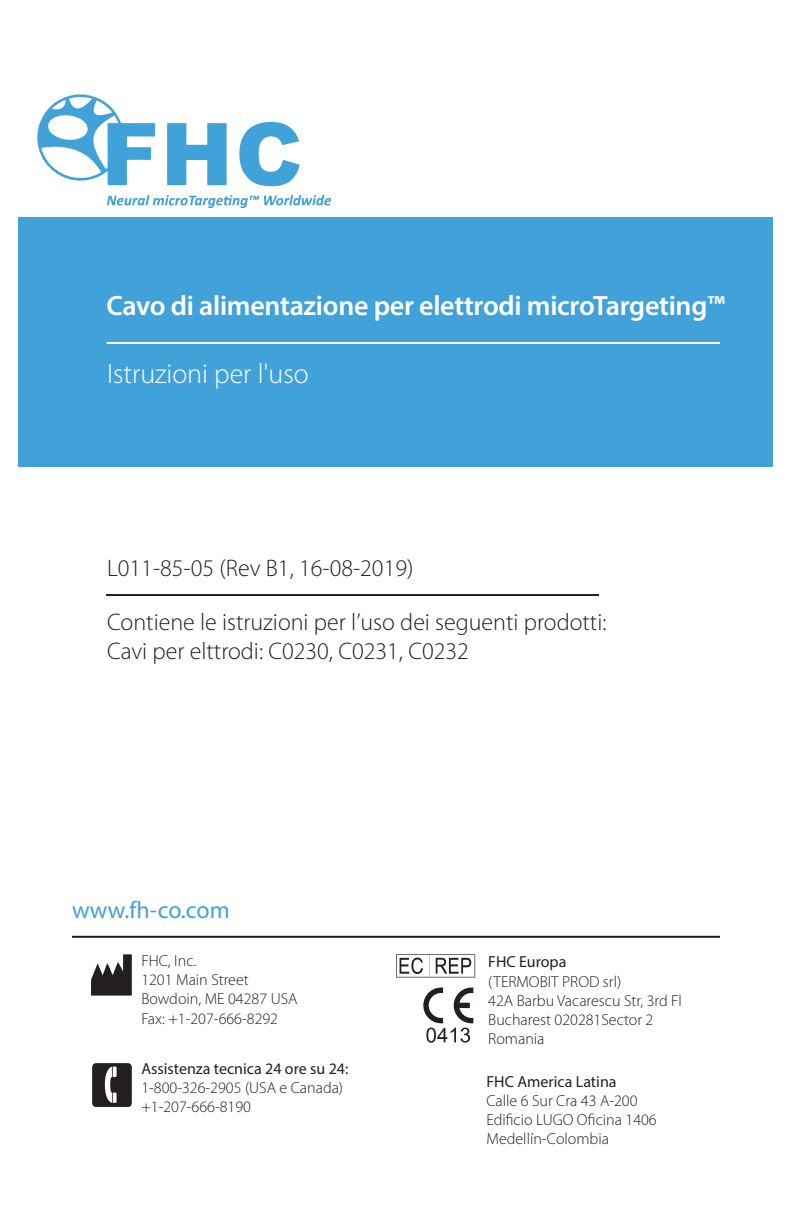
<style>
.page{position:relative;width:792px;height:1224px;background:#fff}
.page>*{position:absolute;margin:0;border:0;box-sizing:border-box;transform-origin:0 0}
.t1{font:600 28px "Myriad Pro";letter-spacing:-.01em;color:#fff}
.t2{font:300 28px "Myriad Pro";color:#fff}
.t3{font:300 24px/28.8px "Myriad Pro";color:#231f20}
.t4{font:24px "Myriad Pro";color:#41a2da}
.t5{font:300 16px/19.2px "Myriad Pro";color:#231f20}
.t6{font:16px "Myriad Pro";color:#231f20}
</style>
<div class="page">
<div style="left:18px;top:217px;width:755px;height:250px;background:#41a2da"></div>
<hr style="left:107px;top:342px;width:613px;height:2px;background:#fff">
<hr style="left:106px;top:594px;width:493px;height:2px;background:#231f20">
<svg style="left:37px;top:94px;width:118px;height:91px"></svg>
<svg style="left:167px;top:123px;width:60px;height:62px"></svg>
<svg style="left:239px;top:122px;width:61px;height:64px"></svg>
<svg style="left:107px;top:195px;width:224px;height:13px"></svg>
<hr style="left:72px;top:936px;width:648px;height:2px;background:#231f20">
<svg style="left:91px;top:954px;width:41px;height:42px"></svg>
<svg style="left:92px;top:1063px;width:40px;height:44px;background:#474444"></svg>
<svg style="left:396px;top:954px;width:79px;height:23px"></svg>
<svg style="left:423px;top:987px;width:50px;height:56px"></svg>
<h1 class="t1" style="left:107px;top:288px;width:620px">Cavo di alimentazione per elettrodi microTargeting™</h1>
<h1 class="t2" style="left:107px;top:358px;width:203px">Istruzioni per l'uso</h1>
<h2 class="t3" style="left:107px;top:554px;width:308px">L011-85-05 (Rev B1, 16-08-2019)</h2>
<h2 class="t3" style="left:107px;top:608px;width:501px">Contiene le istruzioni per l’uso dei seguenti prodotti:<br>Cavi per elttrodi: C0230, C0231, C0232</h2>
<h2 class="t4" style="left:72px;top:895px;width:159px">www.fh-co.com</h2>
<p class="t5" style="left:141px;top:951px;width:158px">FHC, Inc.<br>1201 Main Street<br>Bowdoin, ME 04287 USA<br>Fax: +1-207-666-8292</p>
<p class="t6" style="left:141px;top:1058px;width:209px">Assistenza tecnica 24 ore su 24:</p>
<p class="t5" style="left:141px;top:1078px;width:203px">1-800-326-2905 (USA e Canada) +1-207-666-8190</p>
<p class="t6" style="left:488px;top:952px;width:80px">FHC Europa</p>
<p class="t5" style="left:488px;top:972px;width:195px">(TERMOBIT PROD srl)<br>42A Barbu Vacarescu Str, 3rd Fl<br>Bucharest 020281Sector 2<br>Romania</p>
<p class="t6" style="left:486px;top:1071px;width:132px">FHC America Latina</p>
<p class="t5" style="left:486px;top:1091px;width:172px">Calle 6 Sur Cra 43 A-200<br>Edificio LUGO Oficina 1406<br>Medellín-Colombia</p>
</div>
